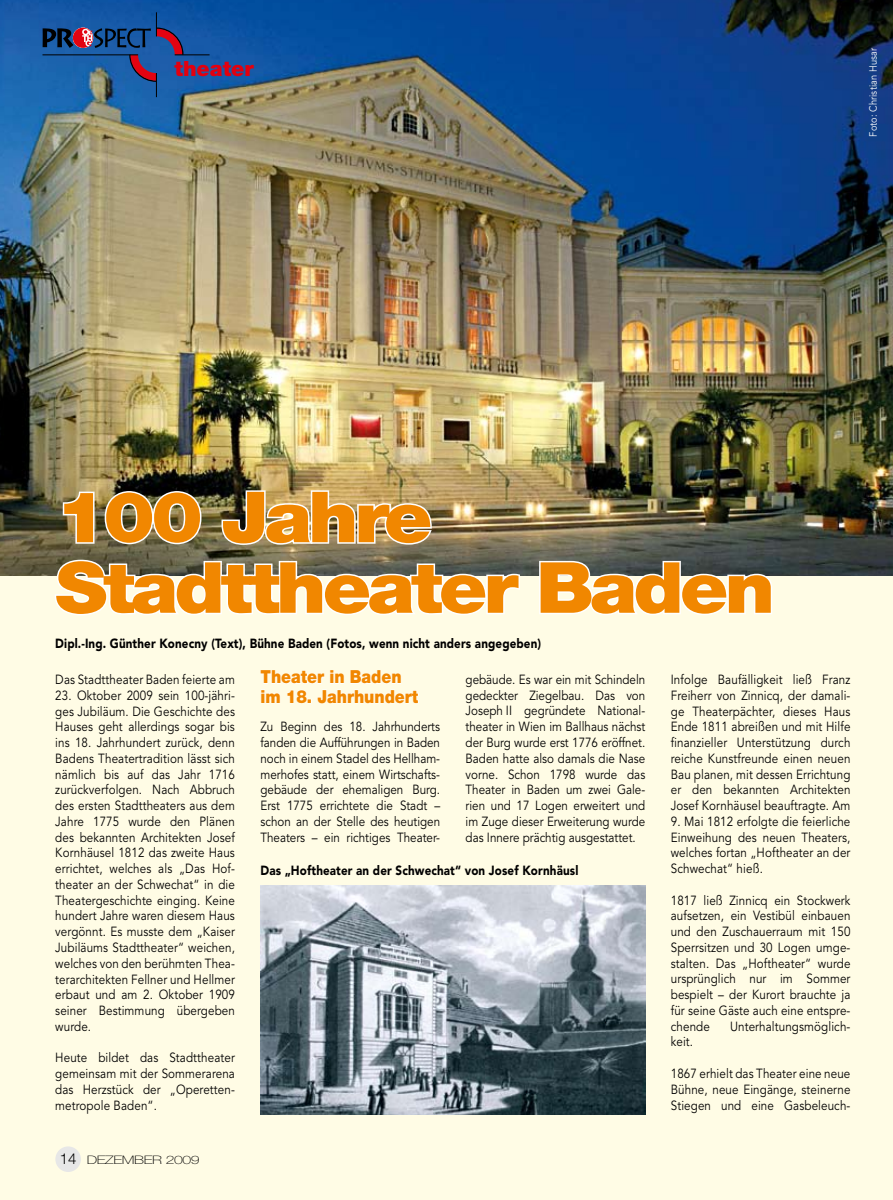
<style>
.page{position:relative;width:893px;height:1200px;background:#fff}
.page>*{position:absolute;margin:0;border:0;box-sizing:border-box;transform-origin:0 0}
.t1{font:900 70.5px/70.5px "Helvetica Neue";letter-spacing:-.05em;color:#f18700;scale:1.1 1}
.t2{font:900 21px "Helvetica Neue";color:#e3000f}
.t3{font:900 18px/19.5px "Helvetica Neue";color:#f18700;scale:.88 1}
.t4{font:13.2px/15.8px "Avenir";letter-spacing:.01em;color:#000;text-align:justify;scale:.88 1}
.t5{font:900 13.2px "Avenir";letter-spacing:.01em;color:#000;scale:.88 1}
.t6{font:100 11.7px "Helvetica Neue";letter-spacing:-.025em;color:#000;scale:1.35 1}
.t7{font:10.5px "Avenir";letter-spacing:.01em;color:#fff;scale:.88 1}
.s1{font-weight:300;font-size:15px}
</style>
<div class="page">
<div style="left:0;top:0;width:893px;height:1199px;background:#fffce5"></div>
<img style="left:0;top:0;width:893px;height:576px">
<svg style="left:260px;top:670px;width:159px;height:34px"></svg>
<svg style="left:61px;top:490px;width:35px;height:55px;background:#a59876"></svg>
<img style="left:103px;top:489px;width:100px;height:56px">
<img style="left:220px;top:488px;width:214px;height:58px">
<svg style="left:53px;top:558px;width:468px;height:58px"></svg>
<svg style="left:538px;top:559px;width:236px;height:56px"></svg>
<div style="left:55px;top:1146px;width:26px;height:25px;background:#e7e7e7;border-radius:50%"></div>
<hr style="left:175px;top:54px;width:35px;height:1px;background:#000">
<svg style="left:43px;top:13px;width:143px;height:84px;background:#2a5490"></svg>
<img style="left:260px;top:885px;width:385px;height:229px">
<h2 class="t2" style="left:174px;top:56px;width:81px">theater</h2>
<p class="t7" style="left:867px;top:137px;width:102px;rotate:-90deg">Foto: Christian Husar</p>
<h1 class="t1" style="left:55px;top:481px;width:656px">100 Jahre<br>Stadttheater Baden</h1>
<p class="t5" style="left:55px;top:635px;width:554px">Dipl.-Ing. Günther Konecny (Text), Bühne Baden (Fotos, wenn nicht anders angegeben)</p>
<p class="t4" style="left:55px;top:671px;width:206px">Das Stadttheater Baden feierte am</p>
<p class="t4" style="left:55px;top:687px;width:206px">23. Oktober 2009 sein 100-jähri&shy;ges Jubiläum. Die Geschichte des Hauses geht allerdings sogar bis ins 18. Jahrhundert zurück, denn Badens Theatertradition lässt sich nämlich bis auf das Jahr 1716 zurückverfolgen. Nach Abbruch des ersten Stadttheaters aus dem Jahre 1775 wurde den Plänen des bekannten Architekten Josef Kornhäusel 1812 das zweite Haus errichtet, welches als „Das Hof&shy;theater an der Schwechat“ in die Theatergeschichte einging. Keine hundert Jahre waren diesem Haus vergönnt. Es musste dem „Kaiser Jubiläums Stadttheater“ weichen, welches von den berühmten Thea&shy;terarchitekten Fellner und Hellmer erbaut und am 2. Oktober 1909 seiner Bestimmung übergeben wurde.</p>
<p class="t4" style="left:55px;top:1049px;width:206px">Heute bildet das Stadttheater gemeinsam mit der Sommerarena das Herzstück der „Operetten&shy;metropole Baden“.</p>
<p class="t6" style="left:60px;top:1152px;width:105px"><span class="s1">14</span> DEZEMBER 2009</p>
<h3 class="t3" style="left:260px;top:667px;width:181px">Theater in Baden im 18. Jahrhundert</h3>
<p class="t4" style="left:260px;top:719px;width:206px">Zu Beginn des 18. Jahrhunderts fanden die Aufführungen in Baden noch in einem Stadel des Hellham&shy;merhofes statt, einem Wirtschafts&shy;gebäude der ehemaligen Burg.<br>Erst 1775 errichtete die Stadt – schon an der Stelle des heutigen Theaters – ein richtiges Theater-</p>
<p class="t4" style="left:466px;top:671px;width:206px">gebäude. Es war ein mit Schindeln gedeckter Ziegelbau. Das von Joseph II gegründete National&shy;theater in Wien im Ballhaus nächst der Burg wurde erst 1776 eröffnet.<br>Baden hatte also damals die Nase vorne. Schon 1798 wurde das Theater in Baden um zwei Gale&shy;rien und 17 Logen erweitert und im Zuge dieser Erweiterung wurde das Innere prächtig ausgestattet.</p>
<p class="t5" style="left:260px;top:862px;width:363px">Das „Hoftheater an der Schwechat“ von Josef Kornhäusl</p>
<p class="t4" style="left:671px;top:671px;width:206px">Infolge Baufälligkeit ließ Franz Freiherr von Zinnicq, der damali&shy;ge Theaterpächter, dieses Haus Ende 1811 abreißen und mit Hilfe finanzieller Unterstützung durch reiche Kunstfreunde einen neuen Bau planen, mit dessen Errichtung er den bekannten Architekten Josef Kornhäusel beauftragte. Am</p>
<p class="t4" style="left:671px;top:813px;width:206px">9. Mai 1812 erfolgte die feierliche Einweihung des neuen Theaters, welches fortan „Hoftheater an der Schwechat“ hieß.</p>
<p class="t4" style="left:671px;top:892px;width:206px">1817 ließ Zinnicq ein Stockwerk aufsetzen, ein Vestibül einbauen und den Zuschauerraum mit 150<br>Sperrsitzen und 30 Logen umge&shy;stalten. Das „Hoftheater“ wurde ursprünglich nur im Sommer bespielt – der Kurort brauchte ja für seine Gäste auch eine entspre&shy;chende</p>
<p class="t4" style="left:730px;top:1018px;width:138px">Unterhaltungsmöglich-</p>
<p class="t4" style="left:671px;top:1034px;width:27px">keit.</p>
<p class="t4" style="left:671px;top:1065px;width:206px">1867 erhielt das Theater eine neue Bühne, neue Eingänge, steinerne Stiegen und eine Gasbeleuch-</p>
</div>
